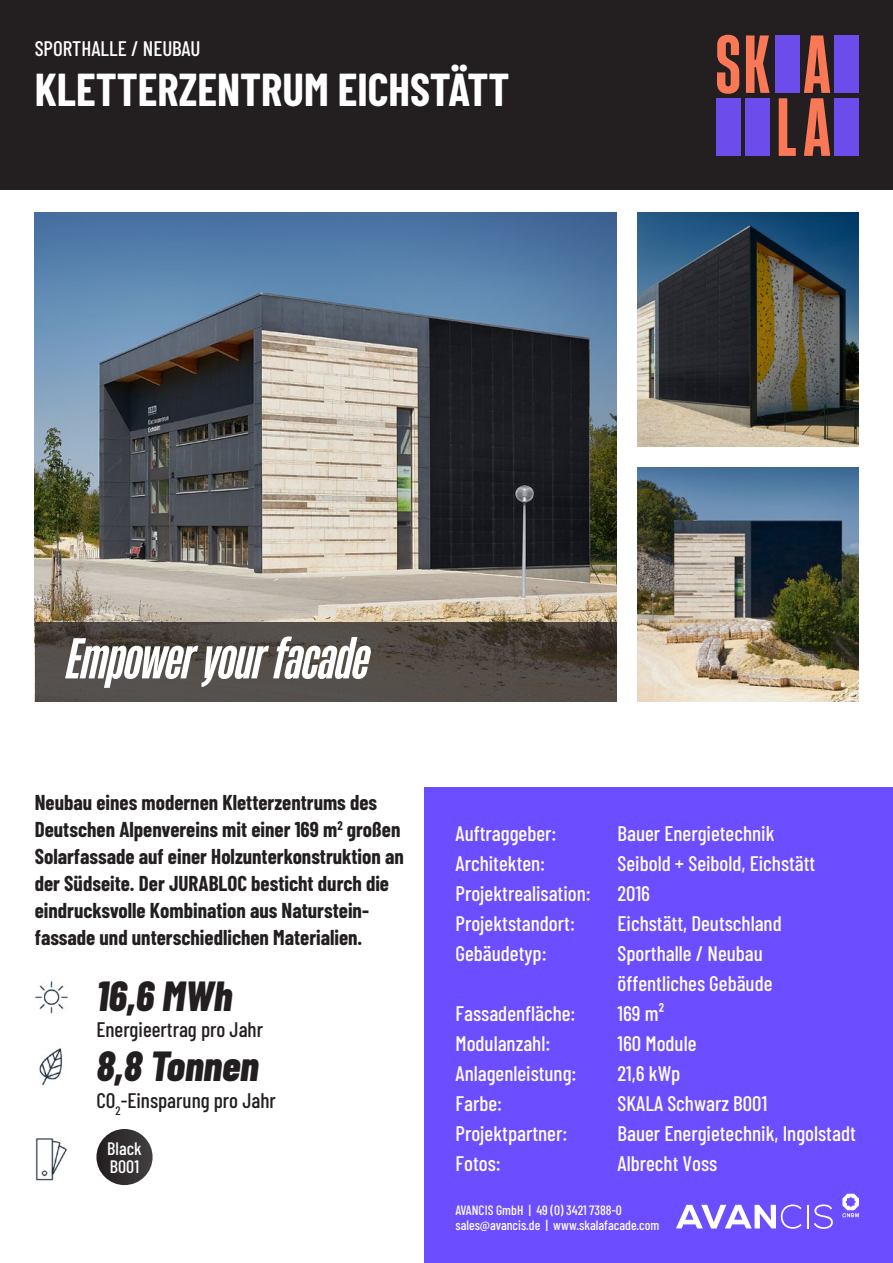
<style>
.page{position:relative;width:893px;height:1263px;background:#fff}
.page>*{position:absolute;margin:0;border:0;box-sizing:border-box;transform-origin:0 0}
.t1{font:italic 700 54px "Heading Now 36";color:#fff}
.t2{font:700 45px "Barlow Condensed";color:#fff}
.t3{font:italic 800 42px/70.2px "Barlow Condensed";color:#231f20}
.t4{font:500 21px/30px "Barlow Condensed";color:#fff}
.t5{font:700 21px/27px "Barlow Condensed";color:#231f20}
.t6{font:500 21px "Barlow Condensed";color:#231f20}
.t7{font:500 18px/18px "Barlow Condensed";letter-spacing:.005em;color:#fff}
.t8{font:500 13.5px/15px "Barlow Condensed";color:#fff}
</style>
<div class="page">
<div style="left:425px;top:788px;width:468px;height:475px;background:#6c4dff"></div>
<div style="left:96px;top:1129px;width:57px;height:56px;background:linear-gradient(to right,#252122,#454242);border-radius:50%"></div>
<div style="left:0;top:1px;width:893px;height:189px;background:#231f20"></div>
<img style="left:638px;top:468px;width:221px;height:234px">
<img style="left:34px;top:213px;width:583px;height:489px">
<img style="left:638px;top:213px;width:221px;height:233px">
<img style="left:35px;top:981px;width:33px;height:33px">
<img style="left:39px;top:1048px;width:24px;height:38px">
<img style="left:35px;top:1138px;width:32px;height:43px">
<svg style="left:676px;top:1204px;width:126px;height:25px"></svg>
<hr style="left:807px;top:1205px;width:2px;height:23px;background:#fff">
<svg style="left:814px;top:1204px;width:19px;height:25px"></svg>
<svg style="left:842px;top:1194px;width:17px;height:23px"></svg>
<svg style="left:35px;top:622px;width:582px;height:80px;background:#4e4842"></svg>
<div style="left:775px;top:36px;width:24px;height:57px;background:#6c4deb"></div>
<div style="left:835px;top:36px;width:24px;height:57px;background:#6c4deb"></div>
<div style="left:716px;top:98px;width:24px;height:58px;background:#6c4deb"></div>
<div style="left:745px;top:98px;width:25px;height:58px;background:#6c4deb"></div>
<div style="left:835px;top:98px;width:24px;height:58px;background:#6c4deb"></div>
<svg style="left:804px;top:35px;width:26px;height:121px"></svg>
<svg style="left:779px;top:98px;width:17px;height:58px"></svg>
<svg style="left:746px;top:35px;width:24px;height:58px"></svg>
<svg style="left:717px;top:35px;width:22px;height:59px"></svg>
<p class="t4" style="left:35px;top:32px;width:167px">SPORTHALLE / NEUBAU</p>
<h2 class="t2" style="left:35px;top:58px;width:476px">KLETTERZENTRUM EICHSTÄTT</h2>
<h1 class="t1" style="left:67px;top:621px;width:304px">Empower your facade</h1>
<p class="t5" style="left:35px;top:788px;width:370px">Neubau eines modernen Kletterzentrums des Deutschen Alpenvereins mit einer 169 m<sup>2</sup> großen Solarfassade auf einer Holzunterkonstruktion an der Südseite. Der JURABLOC besticht durch die eindrucksvolle Kombination aus Naturstein&shy;fassade und unterschiedlichen Materialien.</p>
<h3 class="t3" style="left:96px;top:959px;width:164px">16,6 MWh<br>8,8 Tonnen</h3>
<p class="t6" style="left:96px;top:1014px;width:168px">Energieertrag pro Jahr</p>
<p class="t6" style="left:96px;top:1086px;width:181px">CO<sub>2</sub>-Einsparung pro Jahr</p>
<p class="t7" style="left:107px;top:1138px;width:36px">Black<br>B001</p>
<p class="t4" style="left:456px;top:817px;width:102px">Auftraggeber:</p>
<p class="t4" style="left:618px;top:817px;width:158px">Bauer Energietechnik</p>
<p class="t4" style="left:456px;top:847px;width:91px">Architekten:</p>
<p class="t4" style="left:618px;top:847px;width:199px">Seibold + Seibold, Eichstätt</p>
<p class="t4" style="left:456px;top:877px;width:137px">Projektrealisation:</p>
<p class="t4" style="left:618px;top:877px;width:34px">2016</p>
<p class="t4" style="left:456px;top:907px;width:121px">Projektstandort:</p>
<p class="t4" style="left:618px;top:907px;width:166px">Eichstätt, Deutschland</p>
<p class="t4" style="left:456px;top:937px;width:93px">Gebäudetyp:</p>
<p class="t4" style="left:617px;top:937px;width:156px">Sporthalle / Neubau öffentliches Gebäude</p>
<p class="t4" style="left:456px;top:997px;width:121px">Fassadenfläche:</p>
<p class="t4" style="left:618px;top:997px;width:48px">169 m²</p>
<p class="t4" style="left:456px;top:1027px;width:96px">Modulanzahl:</p>
<p class="t4" style="left:618px;top:1027px;width:80px">160 Module</p>
<p class="t4" style="left:456px;top:1057px;width:122px">Anlagenleistung:</p>
<p class="t4" style="left:618px;top:1057px;width:64px">21,6 kWp</p>
<p class="t4" style="left:456px;top:1087px;width:48px">Farbe:</p>
<p class="t4" style="left:618px;top:1087px;width:151px">SKALA Schwarz B001</p>
<p class="t4" style="left:456px;top:1117px;width:113px">Projektpartner:</p>
<p class="t4" style="left:618px;top:1117px;width:240px">Bauer Energietechnik, Ingolstadt</p>
<p class="t4" style="left:456px;top:1147px;width:47px">Fotos:</p>
<p class="t4" style="left:618px;top:1147px;width:101px">Albrecht Voss</p>
<p class="t8" style="left:456px;top:1201px;width:205px">AVANCIS GmbH | 49 (0) 3421 7388-0 sales@avancis.de | www.skalafacade.com</p>
</div>
